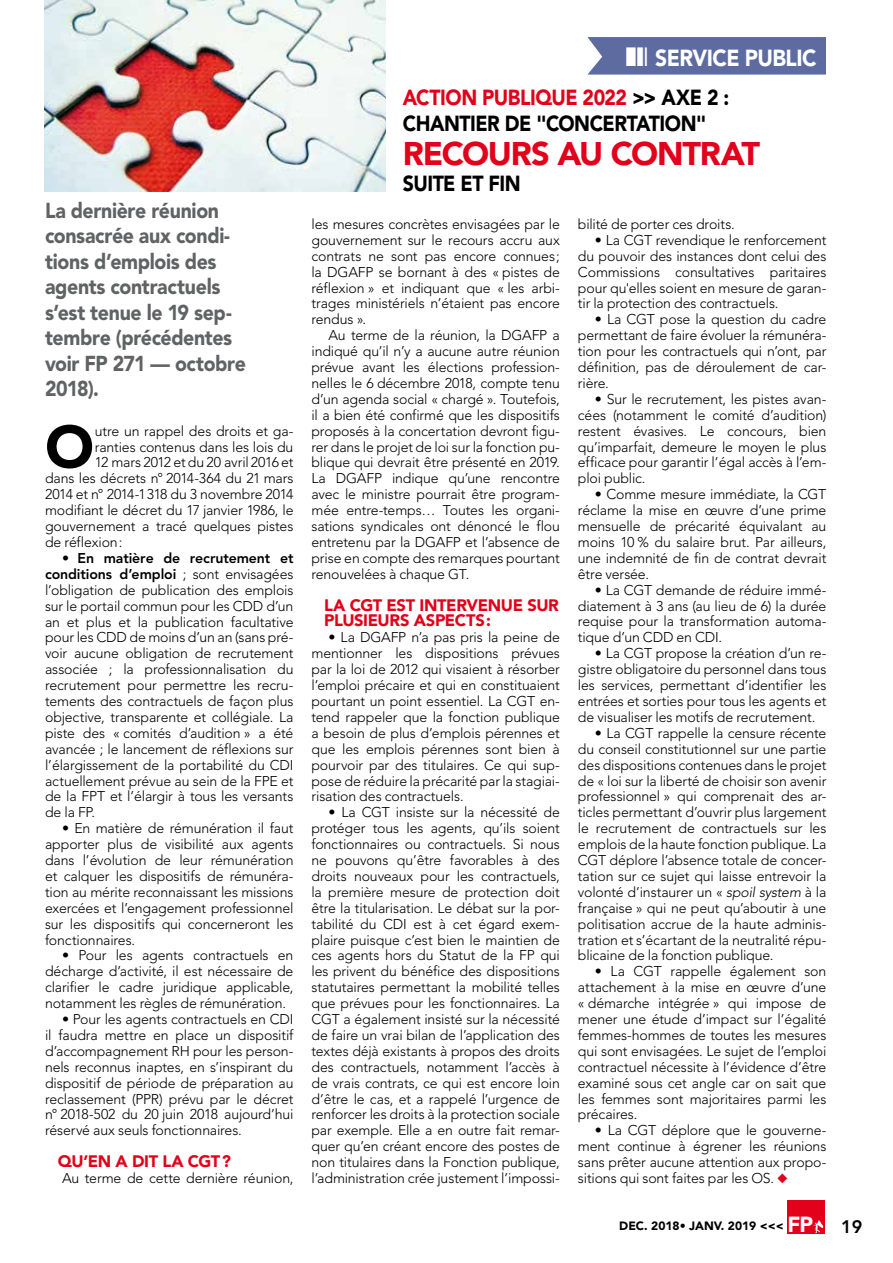
<style>
.page{position:relative;width:893px;height:1263px;background:#fff}
.page>*{position:absolute;margin:0;border:0;box-sizing:border-box;transform-origin:0 0}
.t1{font:900 58.95px "Avenir LT Std";color:#000}
.t2{font:900 32.55px "Avenir LT Std";letter-spacing:-.04em;color:#e2001a}
.t3{font:900 23.1px "Avenir LT Std";letter-spacing:-.025em;color:#fff;scale:.91 1}
.t4{font:900 21.75px/26px "Avenir LT Std";letter-spacing:-.025em;color:#000;scale:.9 1}
.t5{font:900 21.45px/25.5px "Avenir LT Std";letter-spacing:-.015em;color:#616264;scale:.91 1}
.t6{font:800 18px "Avenir LT Std";color:#000}
.t7{font:900 16.5px/15.9px "Avenir LT Std";letter-spacing:-.02em;color:#e2001a}
.t8{font:300 14.1px/15.9px "Avenir LT Std";letter-spacing:-.01em;color:#000;text-align:justify}
.t9{font:900 12px "Avenir LT Std";color:#000}
.s1{font-weight:800}
.s2{color:#e2001a}
.s3{font-style:italic}
.s4{font-size:21.75px;color:#fff}
</style>
<div class="page">
<div style="left:788px;top:1200px;width:37px;height:33px;background:#e2001a"></div>
<svg style="left:814px;top:1220px;width:9px;height:13px"></svg>
<img style="left:45px;top:0;width:341px;height:191px">
<div style="left:587px;top:37px;width:239px;height:38px;background:#5d6ba0"></div>
<h3 class="t5" style="left:45px;top:197px;width:222px">La dernière réunion consacrée aux condi&shy;tions d’emplois des agents contractuels s’est tenue le 19 sep&shy;tembre (précédentes voir FP 271 — octobre<br>2018).</h3>
<h1 class="t1" style="left:45px;top:411px;width:51px">O</h1>
<p class="t8" style="left:95px;top:423px;width:200px">utre un rappel des droits et ga-</p>
<p class="t8" style="left:95px;top:439px;width:200px">ranties contenus dans les lois du</p>
<p class="t8" style="left:95px;top:455px;width:200px">12 mars 2012 et du 20 avril 2016 et</p>
<p class="t8" style="left:45px;top:471px;width:250px">dans les décrets n° 2014-364 du 21 mars</p>
<p class="t8" style="left:45px;top:486px;width:250px">2014 et n° 2014-1318 du 3 novembre 2014</p>
<p class="t8" style="left:45px;top:502px;width:250px">modifiant le décret du 17 janvier 1986, le</p>
<p class="t8" style="left:45px;top:518px;width:250px">gouvernement a tracé quelques pistes</p>
<p class="t8" style="left:45px;top:534px;width:79px">de réflexion:</p>
<p class="t8" style="left:45px;top:550px;width:250px;text-indent:17px">• <span class="s1">En matière de recrutement et conditions d’emploi</span> ; sont envisagées l’obligation de publication des emplois sur le portail commun pour les CDD d’un an et plus et la publication facultative pour les CDD de moins d’un an (sans pré&shy;voir aucune obligation de recrutement associée ; la professionnalisation du recrutement pour permettre les recru&shy;tements des contractuels de façon plus objective, transparente et collégiale. La piste des « comités d’audition » a été avancée ; le lancement de réflexions sur l’élargissement de la portabilité du CDI actuellement prévue au sein de la FPE et de la FPT et l’élargir à tous les versants de la FP.</p>
<p class="t8" style="left:45px;top:820px;width:250px;text-indent:17px">• En matière de rémunération il faut apporter plus de visibilité aux agents dans l’évolution de leur rémunération et calquer les dispositifs de rémunéra&shy;tion au mérite reconnaissant les missions exercées et l’engagement professionnel sur les dispositifs qui concerneront les fonctionnaires.</p>
<p class="t8" style="left:45px;top:948px;width:250px;text-indent:17px">• Pour les agents contractuels en décharge d’activité, il est nécessaire de clarifier le cadre juridique applicable, notamment les règles de rémunération.</p>
<p class="t8" style="left:45px;top:1011px;width:250px;text-indent:17px">• Pour les agents contractuels en CDI il faudra mettre en place un dispositif d’accompagnement RH pour les person&shy;nels reconnus inaptes, en s’inspirant du dispositif de période de préparation au reclassement (PPR) prévu par le décret n° 2018-502 du 20 juin 2018 aujourd’hui réservé aux seuls fonctionnaires.</p>
<p class="t7" style="left:58px;top:1153px;width:175px">QU’EN A DIT LA CGT?</p>
<p class="t8" style="left:62px;top:1170px;width:233px">Au terme de cette dernière réunion,</p>
<h3 class="t3" style="left:655px;top:44px;width:179px">SERVICE PUBLIC</h3>
<h3 class="t4" style="left:403px;top:85px;width:364px"><span class="s2">ACTION PUBLIQUE 2022</span> &gt;&gt; AXE 2 :<br>CHANTIER DE "CONCERTATION"</h3>
<h2 class="t2" style="left:403px;top:134px;width:359px">RECOURS AU CONTRAT</h2>
<h3 class="t4" style="left:403px;top:171px;width:132px">SUITE ET FIN</h3>
<p class="t8" style="left:311px;top:216px;width:250px">les mesures concrètes envisagées par le gouvernement sur le recours accru aux contrats ne sont pas encore connues; la DGAFP se bornant à des « pistes de réflexion » et indiquant que « les arbi&shy;trages ministériels n’étaient pas encore rendus ».</p>
<p class="t8" style="left:311px;top:327px;width:250px;text-indent:17px">Au terme de la réunion, la DGAFP a indiqué qu’il n’y a aucune autre réunion prévue avant les élections profession&shy;nelles le 6 décembre 2018, compte tenu d’un agenda social « chargé ». Toutefois, il a bien été confirmé que les dispositifs proposés à la concertation devront figu&shy;rer dans le projet de loi sur la fonction pu&shy;blique qui devrait être présenté en 2019.<br>La DGAFP indique qu’une rencontre avec le ministre pourrait être program&shy;mée entre-temps… Toutes les organi&shy;sations syndicales ont dénoncé le flou entretenu par la DGAFP et l’absence de prise en compte des remarques pourtant renouvelées à chaque GT.</p>
<p class="t7" style="left:324px;top:597px;width:236px">LA CGT EST INTERVENUE SUR<br>PLUSIEURS ASPECTS:</p>
<p class="t8" style="left:311px;top:630px;width:250px;text-indent:17px">• La DGAFP n’a pas pris la peine de mentionner les dispositions prévues par la loi de 2012 qui visaient à résorber l’emploi précaire et qui en constituaient pourtant un point essentiel. La CGT en&shy;tend rappeler que la fonction publique a besoin de plus d’emplois pérennes et que les emplois pérennes sont bien à pourvoir par des titulaires. Ce qui sup&shy;pose de réduire la précarité par la stagiai&shy;risation des contractuels.</p>
<p class="t8" style="left:311px;top:804px;width:250px;text-indent:17px">• La CGT insiste sur la nécessité de protéger tous les agents, qu’ils soient fonctionnaires ou contractuels. Si nous ne pouvons qu’être favorables à des droits nouveaux pour les contractuels, la première mesure de protection doit être la titularisation. Le débat sur la por&shy;tabilité du CDI est à cet égard exem&shy;plaire puisque c’est bien le maintien de ces agents hors du Statut de la FP qui les privent du bénéfice des dispositions statutaires permettant la mobilité telles que prévues pour les fonctionnaires. La CGT a également insisté sur la nécessité de faire un vrai bilan de l’application des textes déjà existants à propos des droits des contractuels, notamment l’accès à de vrais contrats, ce qui est encore loin d’être le cas, et a rappelé l’urgence de renforcer les droits à la protection sociale par exemple. Elle a en outre fait remar&shy;quer qu’en créant encore des postes de non titulaires dans la Fonction publique, l’administration crée justement l’impossi-</p>
<p class="t8" style="left:578px;top:216px;width:158px">bilité de porter ces droits.</p>
<p class="t8" style="left:578px;top:232px;width:250px;text-indent:17px">• La CGT revendique le renforcement du pouvoir des instances dont celui des Commissions consultatives paritaires pour qu'elles soient en mesure de garan&shy;tir la protection des contractuels.</p>
<p class="t8" style="left:578px;top:312px;width:250px;text-indent:17px">• La CGT pose la question du cadre permettant de faire évoluer la rémunéra&shy;tion pour les contractuels qui n’ont, par définition, pas de déroulement de car&shy;rière.</p>
<p class="t8" style="left:578px;top:391px;width:250px;text-indent:17px">• Sur le recrutement, les pistes avan&shy;cées (notamment le comité d’audition) restent évasives. Le concours, bien qu’imparfait, demeure le moyen le plus efficace pour garantir l’égal accès à l’em&shy;ploi public.</p>
<p class="t8" style="left:578px;top:486px;width:250px;text-indent:17px">• Comme mesure immédiate, la CGT réclame la mise en œuvre d’une prime mensuelle de précarité équivalant au moins 10 % du salaire brut. Par ailleurs, une indemnité de fin de contrat devrait être versée.</p>
<p class="t8" style="left:578px;top:582px;width:250px;text-indent:17px">• La CGT demande de réduire immé&shy;diatement à 3 ans (au lieu de 6) la durée requise pour la transformation automa&shy;tique d’un CDD en CDI.</p>
<p class="t8" style="left:578px;top:645px;width:250px;text-indent:17px">• La CGT propose la création d’un re&shy;gistre obligatoire du personnel dans tous les services, permettant d’identifier les entrées et sorties pour tous les agents et de visualiser les motifs de recrutement.</p>
<p class="t8" style="left:578px;top:725px;width:250px;text-indent:17px">• La CGT rappelle la censure récente du conseil constitutionnel sur une partie des dispositions contenues dans le projet de « loi sur la liberté de choisir son avenir professionnel » qui comprenait des ar&shy;ticles permettant d’ouvrir plus largement le recrutement de contractuels sur les emplois de la haute fonction publique. La CGT déplore l’absence totale de concer&shy;tation sur ce sujet qui laisse entrevoir la volonté d’instaurer un « <span class="s3">spoil system</span> à la française » qui ne peut qu’aboutir à une politisation accrue de la haute adminis&shy;tration et s’écartant de la neutralité répu&shy;blicaine de la fonction publique.</p>
<p class="t8" style="left:578px;top:963px;width:250px;text-indent:17px">• La CGT rappelle également son attachement à la mise en œuvre d’une « démarche intégrée » qui impose de mener une étude d’impact sur l’égalité femmes-hommes de toutes les mesures qui sont envisagées. Le sujet de l’emploi contractuel nécessite à l’évidence d’être examiné sous cet angle car on sait que les femmes sont majoritaires parmi les précaires.</p>
<p class="t8" style="left:578px;top:1122px;width:250px;text-indent:17px">• La CGT déplore que le gouverne&shy;ment continue à égrener les réunions sans prêter aucune attention aux propo&shy;sitions qui sont faites par les OS. <span class="s2">◆</span></p>
<p class="t9" style="left:619px;top:1218px;width:195px">DEC. 2018• JANV. 2019 &lt;&lt;&lt; <span class="s4">FP</span></p>
<p class="t6" style="left:841px;top:1216px;width:23px">19</p>
</div>
